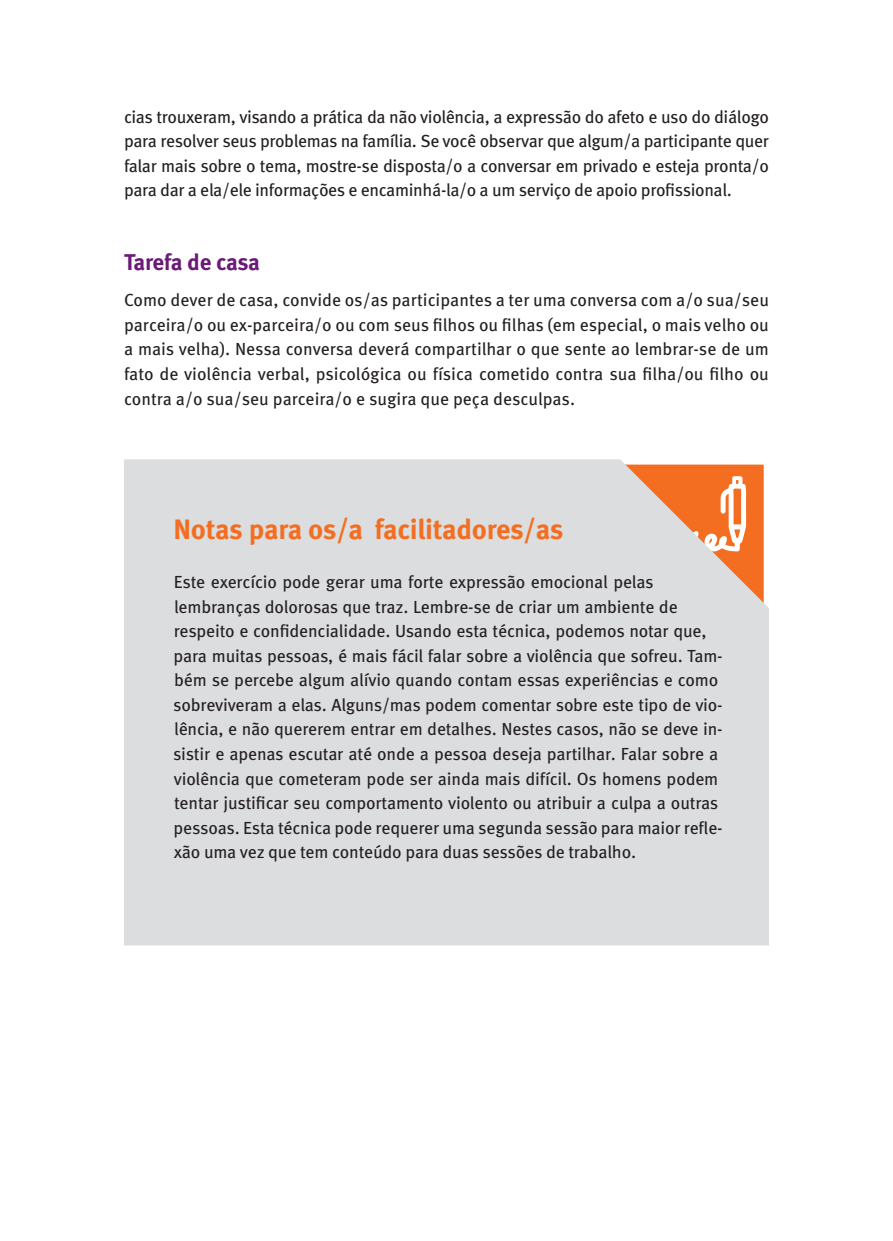
<style>
.page{position:relative;width:893px;height:1241px;background:#fff}
.page>*{position:absolute;margin:0;border:0;box-sizing:border-box;transform-origin:0 0}
.t1{font:700 28px "Meta Pro";letter-spacing:-.015em;color:#f36e21}
.t2{font:700 22.75px "Meta Pro";letter-spacing:-.025em;color:#6b1a78}
.t3{font:17.5px/24.5px "Meta Pro";letter-spacing:-.01em;color:#231f20;text-align:justify}
</style>
<div class="page">
<div style="left:124px;top:459px;width:645px;height:486px;background:#dcdddf"></div>
<p class="t3" style="left:124px;top:105px;width:646px">cias trouxeram, visando a prática da não violência, a expressão do afeto e uso do diálogo para resolver seus problemas na família. Se você observar que algum/a participante quer falar mais sobre o tema, mostre-se disposta/o a conversar em privado e esteja pronta/o para dar a ela/ele informações e encaminhá-la/o a um serviço de apoio profissional.</p>
<h2 class="t2" style="left:124px;top:247px;width:137px">Tarefa de casa</h2>
<p class="t3" style="left:124px;top:288px;width:646px">Como dever de casa, convide os/as participantes a ter uma conversa com a/o sua/seu parceira/o ou ex-parceira/o ou com seus filhos ou filhas (em especial, o mais velho ou a mais velha). Nessa conversa deverá compartilhar o que sente ao lembrar-se de um fato de violência verbal, psicológica ou física cometido contra sua filha/ou filho ou contra a/o sua/seu parceira/o e sugira que peça desculpas.</p>
<h1 class="t1" style="left:173px;top:512px;width:391px">Notas para os/a facilitadores/as</h1>
<p class="t3" style="left:173px;top:570px;width:551px;text-align:left">Este exercício pode gerar uma forte expressão emocional pelas lembranças dolorosas que traz. Lembre-se de criar um ambiente de respeito e confidencialidade. Usando esta técnica, podemos notar que, para muitas pessoas, é mais fácil falar sobre a violência que sofreu. Tam&shy;bém se percebe algum alívio quando contam essas experiências e como sobreviveram a elas. Alguns/mas podem comentar sobre este tipo de vio&shy;lência, e não quererem entrar em detalhes. Nestes casos, não se deve in&shy;sistir e apenas escutar até onde a pessoa deseja partilhar. Falar sobre a violência que cometeram pode ser ainda mais difícil. Os homens podem tentar justificar seu comportamento violento ou atribuir a culpa a outras pessoas. Esta técnica pode requerer uma segunda sessão para maior refle&shy;xão uma vez que tem conteúdo para duas sessões de trabalho.</p>
</div>
